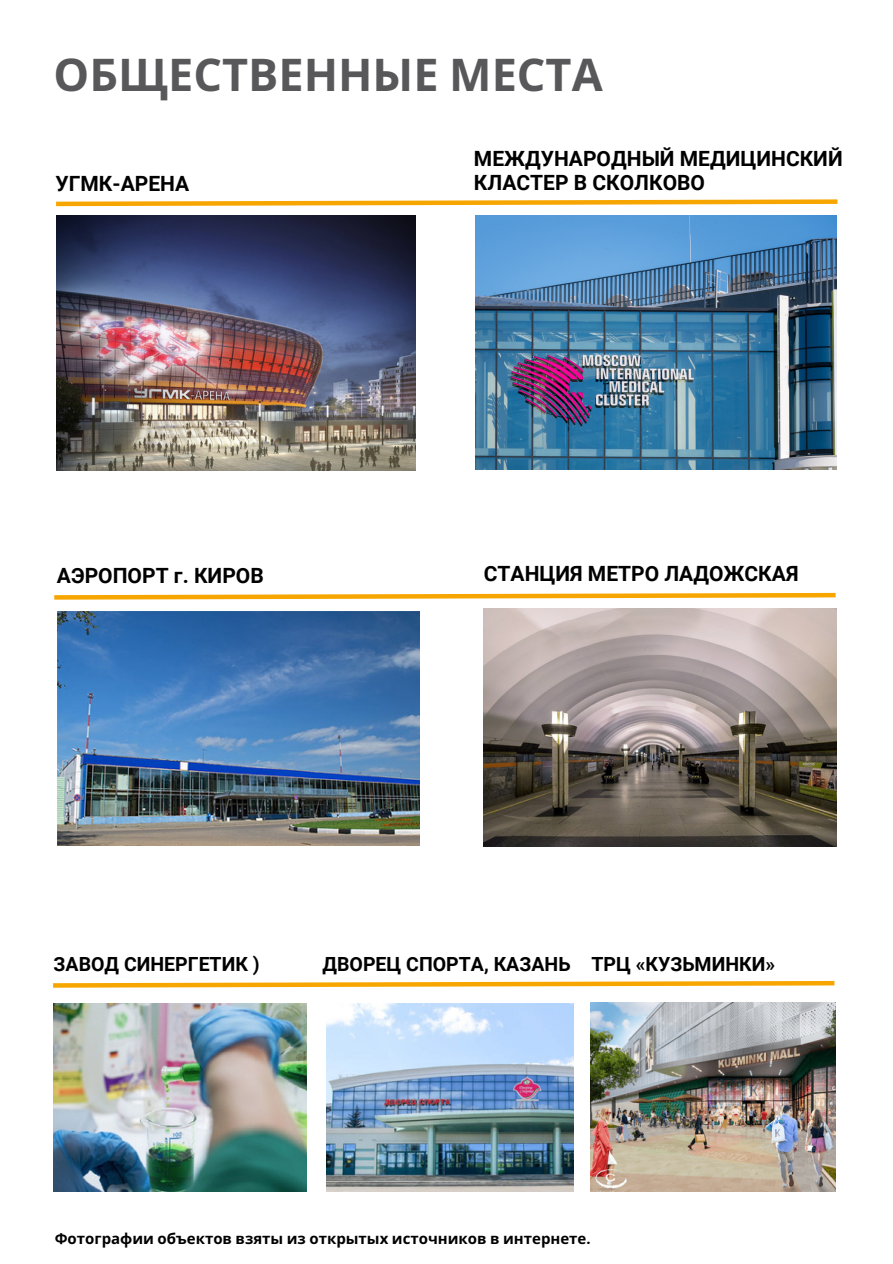
<style>
.page{position:relative;width:893px;height:1264px;background:#fff}
.page>*{position:absolute;margin:0;border:0;box-sizing:border-box;transform-origin:0 0}
.t1{font:700 45px "Noto Sans";color:#58585a}
.t2{font:700 21px/23.7px "Roboto";color:#000}
.t3{font:700 19.5px "Roboto";color:#000}
.t4{font:700 15px "Noto Sans";color:#000}
.s1{font-family:"Canva Sans"}
</style>
<div class="page">
<svg style="left:54px;top:592px;width:782px;height:8px"></svg>
<svg style="left:53px;top:980px;width:782px;height:8px"></svg>
<svg style="left:56px;top:199px;width:782px;height:8px"></svg>
<img style="left:56px;top:216px;width:359px;height:254px">
<img style="left:590px;top:1002px;width:245px;height:189px">
<img style="left:475px;top:215px;width:361px;height:254px">
<img style="left:483px;top:608px;width:353px;height:238px">
<img style="left:57px;top:611px;width:363px;height:234px">
<img style="left:53px;top:1003px;width:253px;height:188px">
<img style="left:326px;top:1003px;width:247px;height:188px">
<h2 class="t1" style="left:54px;top:43px;width:550px">ОБЩЕСТВЕННЫЕ МЕСТА</h2>
<p class="t2" style="left:56px;top:171px;width:135px">УГМК-АРЕНА</p>
<h2 class="t2" style="left:474px;top:147px;width:370px">МЕЖДУНАРОДНЫЙ МЕДИЦИНСКИЙ<br>КЛАСТЕР В СКОЛКОВО</h2>
<h1 class="t2" style="left:57px;top:564px;width:208px">АЭРОПОРТ г. КИРОВ</h1>
<h2 class="t2" style="left:484px;top:562px;width:316px">СТАНЦИЯ МЕТРО ЛАДОЖСКАЯ</h2>
<p class="t3" style="left:54px;top:952px;width:208px">ЗАВОД СИНЕРГЕТИК )</p>
<h2 class="t3" style="left:322px;top:952px;width:249px">ДВОРЕЦ СПОРТА, КАЗАНЬ</h2>
<h3 class="t3" style="left:591px;top:952px;width:185px">ТРЦ «КУЗЬМИНКИ»</h3>
<p class="t4" style="left:55px;top:1228px;width:537px">Фотографии объектов взяты из открытых источников в интернете<span class="s1">.</span></p>
</div>
